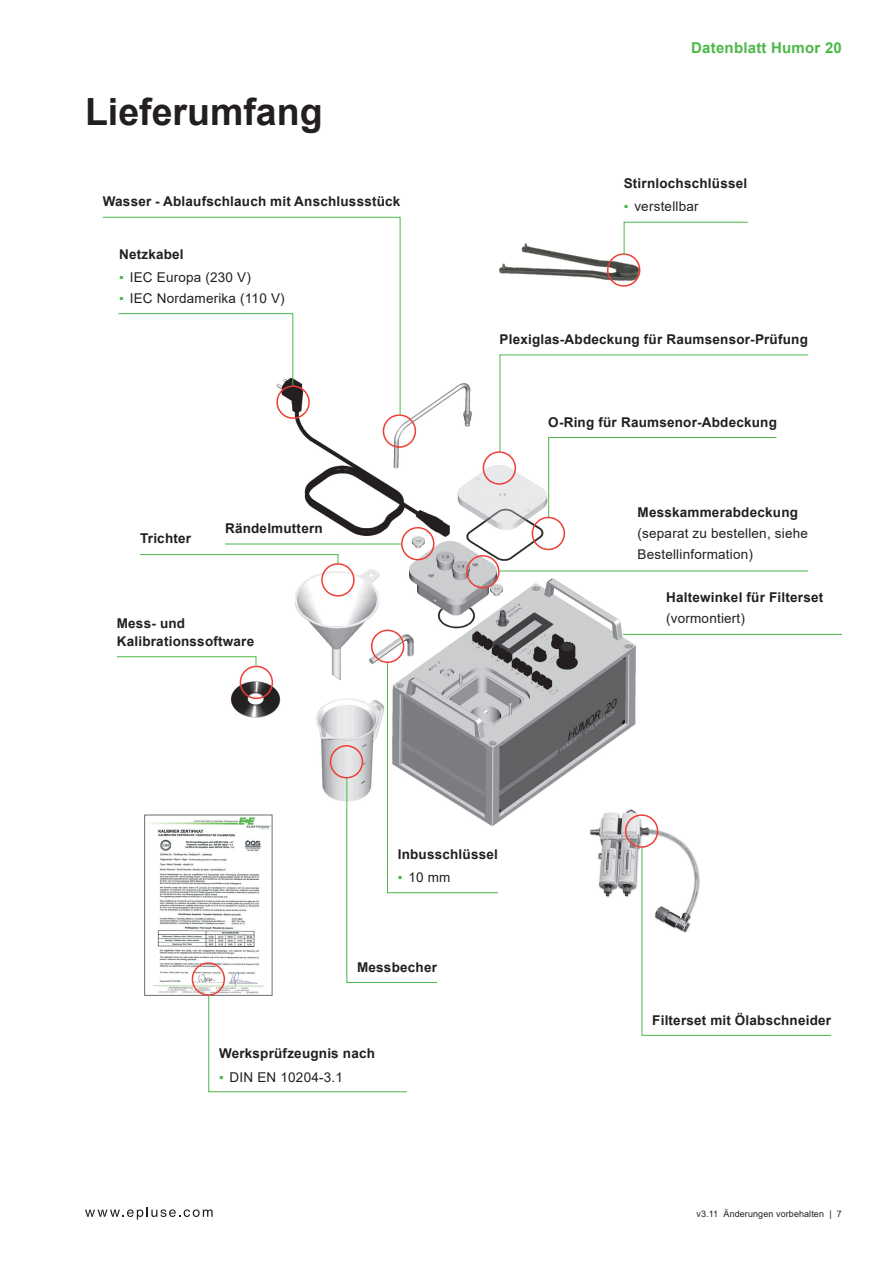
<style>
.page{position:relative;width:893px;height:1263px;background:#fff}
.page>*{position:absolute;margin:0;border:0;box-sizing:border-box;transform-origin:0 0}
.Headline_2{font:700 37.5px "Arial";color:#231f20}
.t1{font:700 15px "Arial";letter-spacing:.015em;color:#4cb848}
.Copy_Bold{font:700 13.5px/18px "Arial";letter-spacing:.015em;color:#231f20}
.Copy_Bold-2{font:13.5px/21px "Arial";letter-spacing:.015em;color:#231f20}
.t2{font:9px "Arial";letter-spacing:.01em;color:#231f20}
.s1{color:#4cb848}
.s2{font-weight:700}
.s3{font-weight:400}
</style>
<div class="page">
<svg style="left:85px;top:1207px;width:128px;height:12px"></svg>
<img style="left:263px;top:383px;width:393px;height:450px">
<div style="left:276px;top:385px;width:34px;height:34px;border:2px solid #ee3e35;border-radius:50%"></div>
<div style="left:383px;top:414px;width:33px;height:34px;border:2px solid #ee3e35;border-radius:50%"></div>
<svg style="left:102px;top:216px;width:299px;height:199px"></svg>
<img style="left:500px;top:243px;width:138px;height:41px">
<div style="left:321px;top:563px;width:34px;height:34px;border:2px solid #ee3e35;border-radius:50%"></div>
<svg style="left:139px;top:554px;width:200px;height:10px"></svg>
<div style="left:371px;top:630px;width:33px;height:33px;border:2px solid #ee3e35;border-radius:50%"></div>
<svg style="left:346px;top:662px;width:153px;height:321px"></svg>
<div style="left:231px;top:682px;width:51px;height:40px;background:#fff"></div>
<img style="left:231px;top:682px;width:49px;height:35px">
<div style="left:240px;top:666px;width:33px;height:33px;border:2px solid #ee3e35;border-radius:50%"></div>
<div style="left:607px;top:253px;width:33px;height:34px;border:2px solid #ee3e35;border-radius:50%"></div>
<svg style="left:623px;top:221px;width:125px;height:34px"></svg>
<svg style="left:499px;top:354px;width:310px;height:164px"></svg>
<div style="left:483px;top:451px;width:33px;height:34px;border:2px solid #ee3e35;border-radius:50%"></div>
<div style="left:532px;top:517px;width:33px;height:33px;border:2px solid #ee3e35;border-radius:50%"></div>
<img style="left:578px;top:803px;width:110px;height:95px">
<svg style="left:641px;top:847px;width:191px;height:189px"></svg>
<div style="left:625px;top:814px;width:33px;height:34px;border:2px solid #ee3e35;border-radius:50%"></div>
<div style="left:401px;top:527px;width:33px;height:33px;border:2px solid #ee3e35;border-radius:50%"></div>
<div style="left:466px;top:555px;width:34px;height:33px;border:2px solid #ee3e35;border-radius:50%"></div>
<hr style="left:623px;top:634px;width:219px;height:1px;background:#4cb848">
<hr style="left:225px;top:544px;width:177px;height:1px;background:#4cb848">
<svg style="left:116px;top:656px;width:141px;height:10px"></svg>
<svg style="left:208px;top:994px;width:199px;height:98px"></svg>
<img style="left:148px;top:817px;width:122px;height:177px">
<div style="left:144px;top:815px;width:128px;height:181px;border:1px solid #6c6d70"></div>
<div style="left:192px;top:962px;width:33px;height:34px;border:2px solid #ee3e35;border-radius:50%"></div>
<hr style="left:500px;top:571px;width:308px;height:1px;background:#4cb848">
<div style="left:330px;top:745px;width:33px;height:33px;border:2px solid #ee3e35;border-radius:50%"></div>
<p class="Headline_2" style="left:85px;top:85px;width:239px">Lieferumfang</p>
<p class="Copy_Bold" style="left:103px;top:193px;width:299px">Wasser - Ablaufschlauch mit Anschlussstück</p>
<p class="Copy_Bold" style="left:119px;top:245px;width:66px">Netzkabel</p>
<p class="Copy_Bold-2" style="left:119px;top:266px;width:133px"><span class="s1">▪</span> IEC Europa (230 V)</p>
<p class="Copy_Bold-2" style="left:119px;top:287px;width:167px"><span class="s1">▪</span> IEC Nordamerika (110 V)</p>
<p class="Copy_Bold" style="left:140px;top:529px;width:52px">Trichter</p>
<p class="Copy_Bold" style="left:225px;top:520px;width:99px">Rändelmuttern</p>
<p class="Copy_Bold" style="left:117px;top:614px;width:139px">Mess- und<br>Kalibrationssoftware</p>
<p class="t1" style="left:691px;top:37px;width:152px">Datenblatt Humor 20</p>
<p class="Copy_Bold" style="left:624px;top:174px;width:125px">Stirnlochschlüssel</p>
<p class="Copy_Bold-2" style="left:624px;top:196px;width:76px"><span class="s1">▪</span> verstellbar</p>
<p class="Copy_Bold" style="left:500px;top:330px;width:310px">Plexiglas-Abdeckung für Raumsensor-Prüfung</p>
<p class="Copy_Bold" style="left:548px;top:413px;width:230px">O-Ring für Raumsenor-Abdeckung</p>
<p class="Copy_Bold-2" style="left:638px;top:501px;width:172px"><span class="s2">Messkammerabdeckung </span>(separat zu bestellen, siehe<br>Bestellinformation)</p>
<p class="Copy_Bold" style="left:666px;top:587px;width:159px;line-height:21px">Haltewinkel für Filterset <span class="s3">(vormontiert)</span></p>
<p class="Copy_Bold" style="left:398px;top:845px;width:102px">Inbusschlüssel</p>
<p class="Copy_Bold-2" style="left:398px;top:867px;width:54px"><span class="s1">▪</span> 10 mm</p>
<p class="Copy_Bold" style="left:357px;top:958px;width:81px">Messbecher</p>
<p class="Copy_Bold" style="left:219px;top:1045px;width:158px">Werksprüfzeugnis nach</p>
<p class="Copy_Bold-2" style="left:219px;top:1066px;width:125px"><span class="s1">▪</span> DIN EN 10204-3.1</p>
<p class="Copy_Bold" style="left:652px;top:1011px;width:180px">Filterset mit Ölabschneider</p>
<p class="t2" style="left:697px;top:1208px;width:147px">v3.11 Änderungen vorbehalten | 7</p>
</div>
